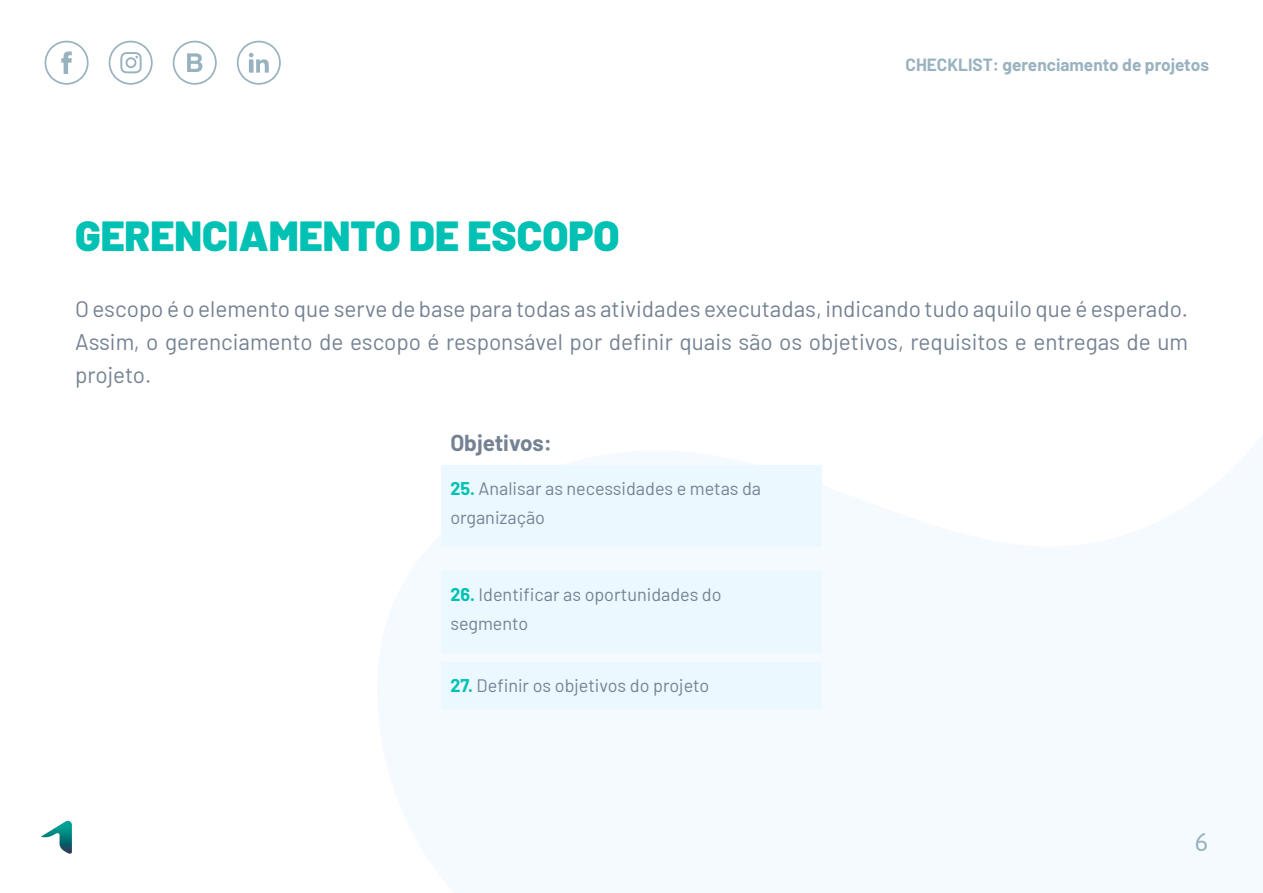
<style>
.page{position:relative;width:1263px;height:893px;background:#fff}
.page>*{position:absolute;margin:0;border:0;box-sizing:border-box;transform-origin:0 0}
.t1{font:900 42px "Barlow";color:#00c1b3}
.t2{font:25.5px "Asap";color:#99b3bf}
.t3{font:22.5px/33px "Barlow";color:#758293;text-align:justify}
.t4{font:700 22.5px "Barlow";color:#758293}
.t5{font:18px/28.5px "Barlow";color:#758293}
.t6{font:700 17.25px "Barlow";color:#99b2bf}
.s1{font-weight:700;color:#00c1b3}
</style>
<div class="page">
<svg style="left:45px;top:41px;width:44px;height:44px"></svg>
<svg style="left:173px;top:41px;width:44px;height:44px"></svg>
<svg style="left:237px;top:41px;width:44px;height:44px"></svg>
<svg style="left:41px;top:821px;width:31px;height:33px"></svg>
<svg style="left:109px;top:41px;width:44px;height:44px"></svg>
<div style="left:441px;top:662px;width:380px;height:47px;background:#ebf8ff"></div>
<div style="left:441px;top:465px;width:380px;height:81px;background:#ebf8ff"></div>
<div style="left:441px;top:571px;width:380px;height:81px;background:#ebf8ff"></div>
<h1 class="t1" style="left:75px;top:205px;width:546px">GERENCIAMENTO DE ESCOPO</h1>
<p class="t6" style="left:905px;top:52px;width:305px">CHECKLIST: gerenciamento de projetos</p>
<p class="t3" style="left:75px;top:291px;width:1114px">O escopo é o elemento que serve de base para todas as atividades executadas, indicando tudo aquilo que é esperado.<br>Assim, o gerenciamento de escopo é responsável por definir quais são os objetivos, requisitos e entregas de um projeto.</p>
<p class="t4" style="left:450px;top:426px;width:103px">Objetivos:</p>
<p class="t5" style="left:450px;top:473px;width:312px"><span class="s1">25.</span> Analisar as necessidades e metas da organização</p>
<p class="t5" style="left:450px;top:579px;width:273px"><span class="s1">26.</span> Identificar as oportunidades do segmento</p>
<p class="t5" style="left:450px;top:670px;width:260px"><span class="s1">27.</span> Definir os objetivos do projeto</p>
<p class="t2" style="left:1195px;top:824px;width:15px">6</p>
</div>
